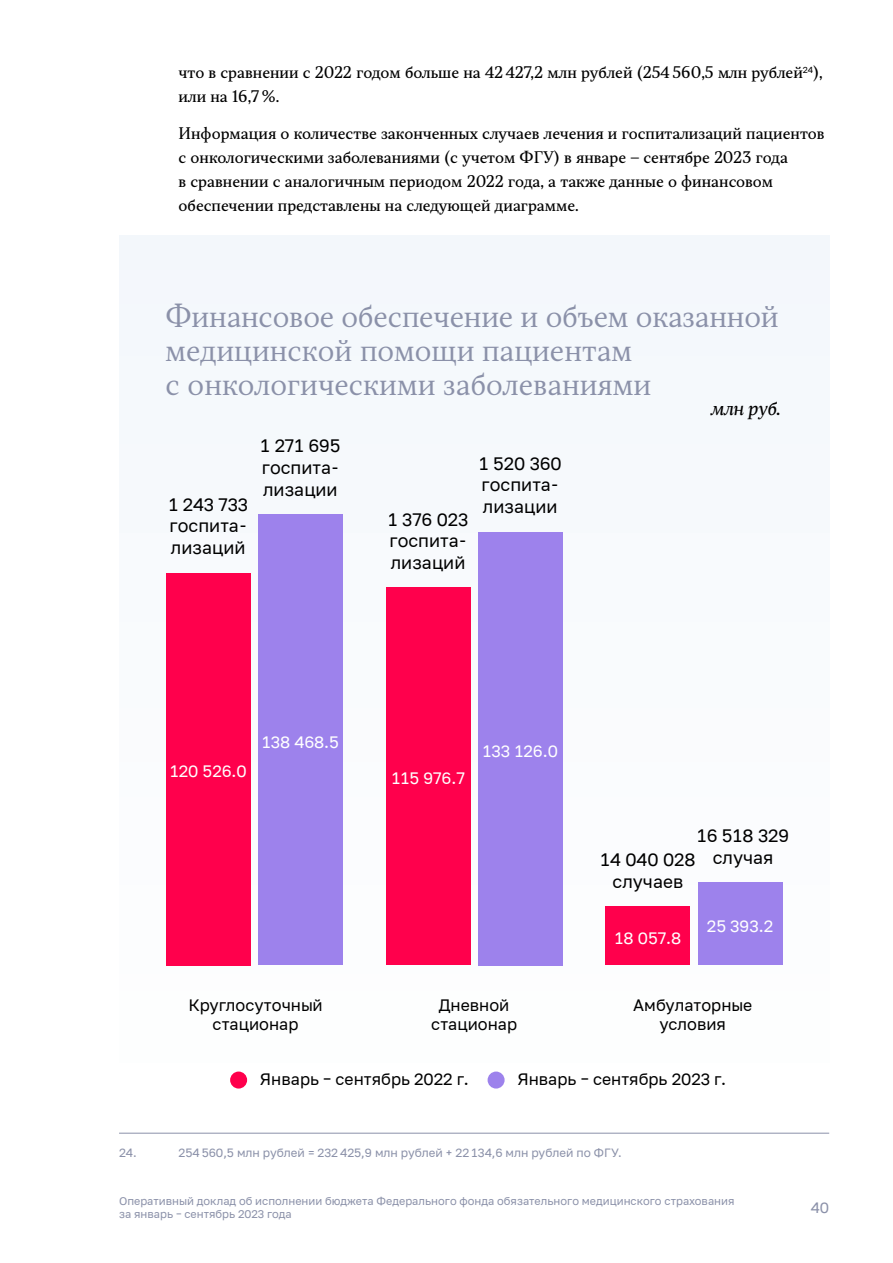
<style>
.page{position:relative;width:893px;height:1263px;background:#fff}
.page>*{position:absolute;margin:0;border:0;box-sizing:border-box;transform-origin:0 0}
.t1{font:300 28.5px/34.2px "TT Jenevers";color:#8b91a9}
.t2{font:18px/21.6px "PT Russia Text";color:#000;text-align:justify}
.t3{font:italic 18px "TT Jenevers";color:#000}
.t4{font:16.5px/19.8px "PT Russia Text";color:#000;text-align:center}
.t5{font:16.5px "PT Russia Text";color:#fff}
.Текст___Абзац{font:15px/24px "TT Jenevers";color:#000}
.Текст___Абзац_с_отступом{font:15px/24px "TT Jenevers";color:#000}
.t6{font:15px "PT Russia Text";color:#8b91a9}
.Cноска{font:12px "PT Russia Text";color:#8b91a9}
.t7{font:11.25px/13.5px "PT Russia Text";color:#8b91a9}
</style>
<div class="page">
<div style="left:119px;top:235px;width:710px;height:872px;background:#f8fafd"></div>
<div style="left:166px;top:573px;width:85px;height:392px;background:#ff004c"></div>
<div style="left:258px;top:514px;width:85px;height:451px;background:#9d82ec"></div>
<div style="left:386px;top:587px;width:84px;height:378px;background:#ff004c"></div>
<div style="left:478px;top:532px;width:85px;height:433px;background:#9d82ec"></div>
<div style="left:605px;top:906px;width:85px;height:59px;background:#ff004c"></div>
<div style="left:698px;top:882px;width:84px;height:83px;background:#9d82ec"></div>
<div style="left:488px;top:1071px;width:17px;height:17px;background:#9d82ec;border-radius:50%"></div>
<div style="left:230px;top:1071px;width:17px;height:17px;background:#ff004c;border-radius:50%"></div>
<hr style="left:119px;top:1133px;width:710px;height:1px;background:#8b91a9">
<p class="Текст___Абзац_с_отступом" style="left:179px;top:61px;width:646px">что в сравнении с 2022 годом больше на 42 427,2 млн рублей (254 560,5 млн рублей<sup>24</sup>), или на 16,7 %.</p>
<p class="Текст___Абзац" style="left:179px;top:121px;width:648px">Информация о количестве законченных случаев лечения и госпитализаций пациентов с онкологическими заболеваниями (с учетом ФГУ) в январе – сентябре 2023 года<br>в сравнении с аналогичным периодом 2022 года, а также данные о финансовом обеспечении представлены на следующей диаграмме.</p>
<p class="t1" style="left:166px;top:299px;width:615px">Финансовое обеспечение и объем оказанной медицинской помощи пациентам<br>с онкологическими заболеваниями</p>
<p class="t3" style="left:711px;top:397px;width:71px">млн руб.</p>
<p class="t2" style="left:168px;top:493px;width:81px">1 243 733 госпита&shy;лизаций</p>
<p class="t2" style="left:260px;top:435px;width:82px">1 271 695 госпита&shy;лизации</p>
<p class="t2" style="left:388px;top:508px;width:82px">1 376 023 госпита&shy;лизаций</p>
<p class="t2" style="left:479px;top:452px;width:85px;text-align:left">1 520 360 госпита&shy;лизации</p>
<p class="t5" style="left:170px;top:762px;width:78px">120 526.0</p>
<p class="t5" style="left:262px;top:732px;width:79px">138 468.5</p>
<p class="t5" style="left:391px;top:769px;width:75px">115 976.7</p>
<p class="t5" style="left:482px;top:741px;width:77px">133 126.0</p>
<p class="t2" style="left:697px;top:825px;width:94px;text-align:center">16 518 329 случая</p>
<p class="t2" style="left:600px;top:849px;width:97px;text-align:center">14 040 028 случаев</p>
<p class="t5" style="left:614px;top:929px;width:68px">18 057.8</p>
<p class="t5" style="left:707px;top:917px;width:68px">25 393.2</p>
<p class="t4" style="left:188px;top:995px;width:136px">Круглосуточный стационар</p>
<p class="t4" style="left:431px;top:995px;width:88px">Дневной стационар</p>
<p class="t4" style="left:633px;top:995px;width:120px">Амбулаторные условия</p>
<p class="t4" style="left:260px;top:1069px;width:210px">Январь – сентябрь 2022 г.</p>
<p class="t4" style="left:517px;top:1069px;width:210px">Январь – сентябрь 2023 г.</p>
<p class="Cноска" style="left:119px;top:1145px;width:19px">24.</p>
<p class="Cноска" style="left:179px;top:1145px;width:445px">254 560,5 млн рублей = 232 425,9 млн рублей + 22 134,6 млн рублей по ФГУ.</p>
<p class="t7" style="left:119px;top:1194px;width:617px">Оперативный доклад об исполнении бюджета Федерального фонда обязательного медицинского страхования за январь – сентябрь 2023 года</p>
<p class="t6" style="left:811px;top:1199px;width:20px">40</p>
</div>
